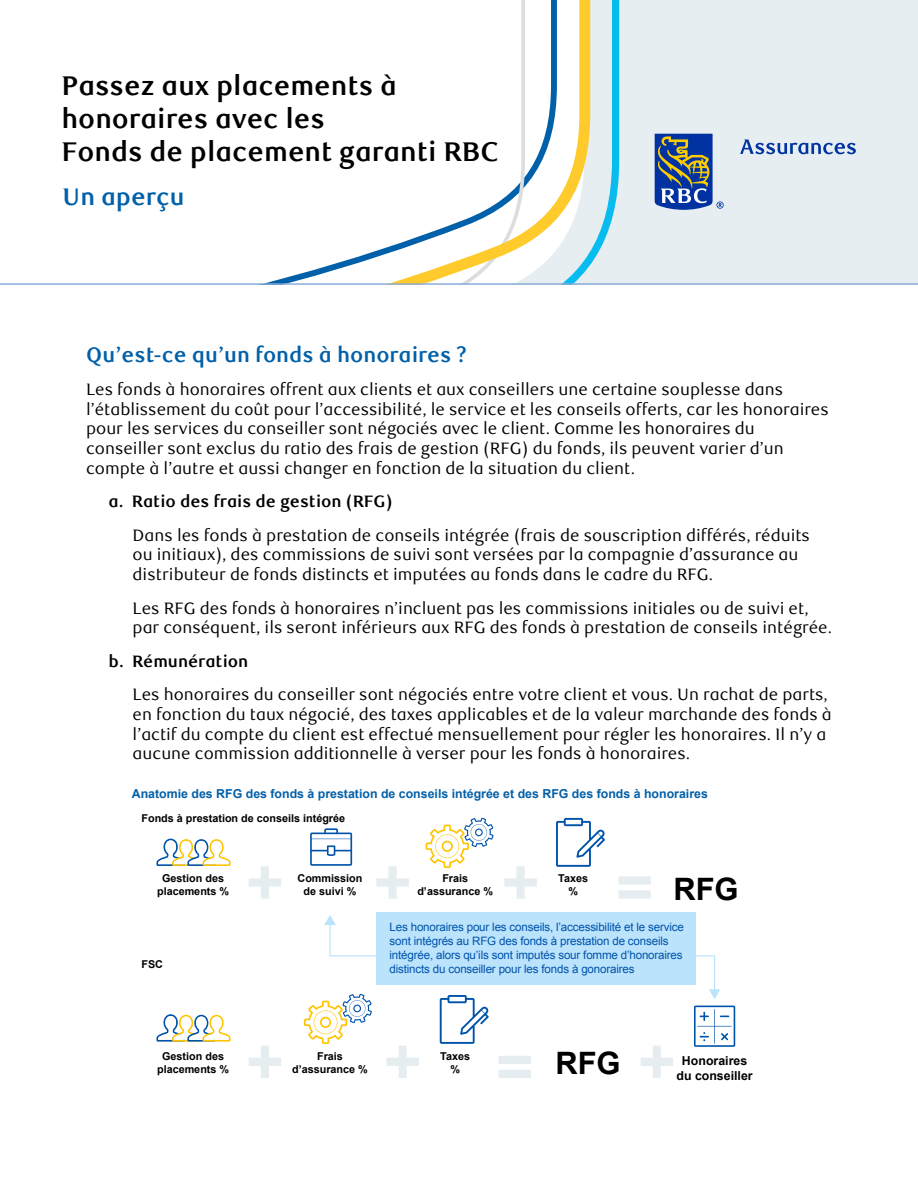
<style>
.page{position:relative;width:918px;height:1188px;background:#fff}
.page>*{position:absolute;margin:0;border:0;box-sizing:border-box;transform-origin:0 0}
.t1{font:700 30.9px "Arial";color:#000}
.t2{font:700 27px/33px "RBC Text";color:#000}
.t3{font:700 24px "RBC Text";color:#0060a9}
.t4{font:700 21px "RBC Text";color:#0060a9}
.t5{font:16.5px/19.8px "RBC Text";color:#000}
.t6{font:700 16.5px "RBC Text";color:#000}
.t7{font:700 12.3px "Arial";color:#0360a8}
.t8{font:700 12.3px/14.9px "Arial";color:#000;text-align:center}
.t9{font:11.55px/14px "Arial";letter-spacing:-.015em;color:#0053ab}
.t10{font:700 10.8px/12.9px "Arial";color:#000;text-align:center}
</style>
<div class="page">
<div style="left:0;top:0;width:918px;height:284px;background:#e7eef1"></div>
<svg style="left:590px;top:0;width:29px;height:265px"></svg>
<svg style="left:0;top:0;width:590px;height:283px;background:#f9faf7"></svg>
<svg style="left:655px;top:134px;width:69px;height:76px"></svg>
<svg style="left:740px;top:139px;width:116px;height:15px"></svg>
<hr style="left:0;top:283px;width:918px;height:2px;background:#8aacda">
<svg style="left:249px;top:866px;width:32px;height:33px"></svg>
<svg style="left:249px;top:1046px;width:32px;height:32px"></svg>
<svg style="left:376px;top:866px;width:33px;height:33px"></svg>
<svg style="left:504px;top:866px;width:33px;height:33px"></svg>
<svg style="left:618px;top:876px;width:33px;height:23px"></svg>
<div style="left:376px;top:912px;width:320px;height:73px;background:#bbe3fc"></div>
<svg style="left:426px;top:818px;width:68px;height:50px"></svg>
<svg style="left:556px;top:818px;width:49px;height:49px"></svg>
<svg style="left:304px;top:915px;width:431px;height:163px"></svg>
<svg style="left:310px;top:828px;width:42px;height:38px"></svg>
<svg style="left:156px;top:839px;width:75px;height:27px"></svg>
<svg style="left:156px;top:1014px;width:75px;height:28px"></svg>
<h2 class="t2" style="left:62px;top:70px;width:439px">Passez aux placements à honoraires avec les<br>Fonds de placement garanti RBC</h2>
<h3 class="t3" style="left:63px;top:182px;width:123px">Un aperçu</h3>
<p class="t4" style="left:86px;top:342px;width:383px">Qu’est-ce qu’un fonds à honoraires ?</p>
<p class="t5" style="left:86px;top:380px;width:744px">Les fonds à honoraires offrent aux clients et aux conseillers une certaine souplesse dans l’établissement du coût pour l’accessibilité, le service et les conseils offerts, car les honoraires pour les services du conseiller sont négociés avec le client. Comme les honoraires du conseiller sont exclus du ratio des frais de gestion (RFG) du fonds, ils peuvent varier d’un compte à l’autre et aussi changer en fonction de la situation du client.</p>
<p class="t6" style="left:109px;top:492px;width:286px">a. Ratio des frais de gestion (RFG)</p>
<p class="t5" style="left:133px;top:525px;width:679px">Dans les fonds à prestation de conseils intégrée (frais de souscription différés, réduits ou initiaux), des commissions de suivi sont versées par la compagnie d’assurance au distributeur de fonds distincts et imputées au fonds dans le cadre du RFG.</p>
<p class="t5" style="left:133px;top:598px;width:701px">Les RFG des fonds à honoraires n’incluent pas les commissions initiales ou de suivi et, par conséquent, ils seront inférieurs aux RFG des fonds à prestation de conseils intégrée.</p>
<p class="t6" style="left:109px;top:651px;width:141px">b. Rémunération</p>
<p class="t5" style="left:133px;top:685px;width:701px">Les honoraires du conseiller sont négociés entre votre client et vous. Un rachat de parts, en fonction du taux négocié, des taxes applicables et de la valeur marchande des fonds à l’actif du compte du client est effectué mensuellement pour régler les honoraires. Il n’y a aucune commission additionnelle à verser pour les fonds à honoraires.</p>
<p class="t7" style="left:132px;top:786px;width:578px">Anatomie des RFG des fonds à prestation de conseils intégrée et des RFG des fonds à honoraires</p>
<p class="t10" style="left:142px;top:812px;width:205px">Fonds à prestation de conseils intégrée</p>
<p class="t10" style="left:157px;top:873px;width:74px">Gestion des placements %</p>
<p class="t10" style="left:142px;top:958px;width:23px">FSC</p>
<p class="t10" style="left:157px;top:1050px;width:74px">Gestion des placements %</p>
<p class="t10" style="left:298px;top:873px;width:66px">Commission de suivi %</p>
<p class="t10" style="left:417px;top:873px;width:77px">Frais d’assurance %</p>
<p class="t10" style="left:558px;top:873px;width:31px">Taxes %</p>
<h1 class="t1" style="left:673px;top:868px;width:67px">RFG</h1>
<p class="t9" style="left:390px;top:920px;width:296px">Les honoraires pour les conseils, l’accessibilité et le service sont intégrés au RFG des fonds à prestation de conseils intégrée, alors qu’ils sont imputés sour fomme d’honoraires distincts du conseiller pour les fonds à gonoraires</p>
<p class="t10" style="left:292px;top:1050px;width:77px">Frais d’assurance %</p>
<h1 class="t1" style="left:555px;top:1043px;width:67px">RFG</h1>
<p class="t10" style="left:440px;top:1050px;width:31px">Taxes %</p>
<p class="t8" style="left:676px;top:1054px;width:78px">Honoraires du conseiller</p>
</div>
